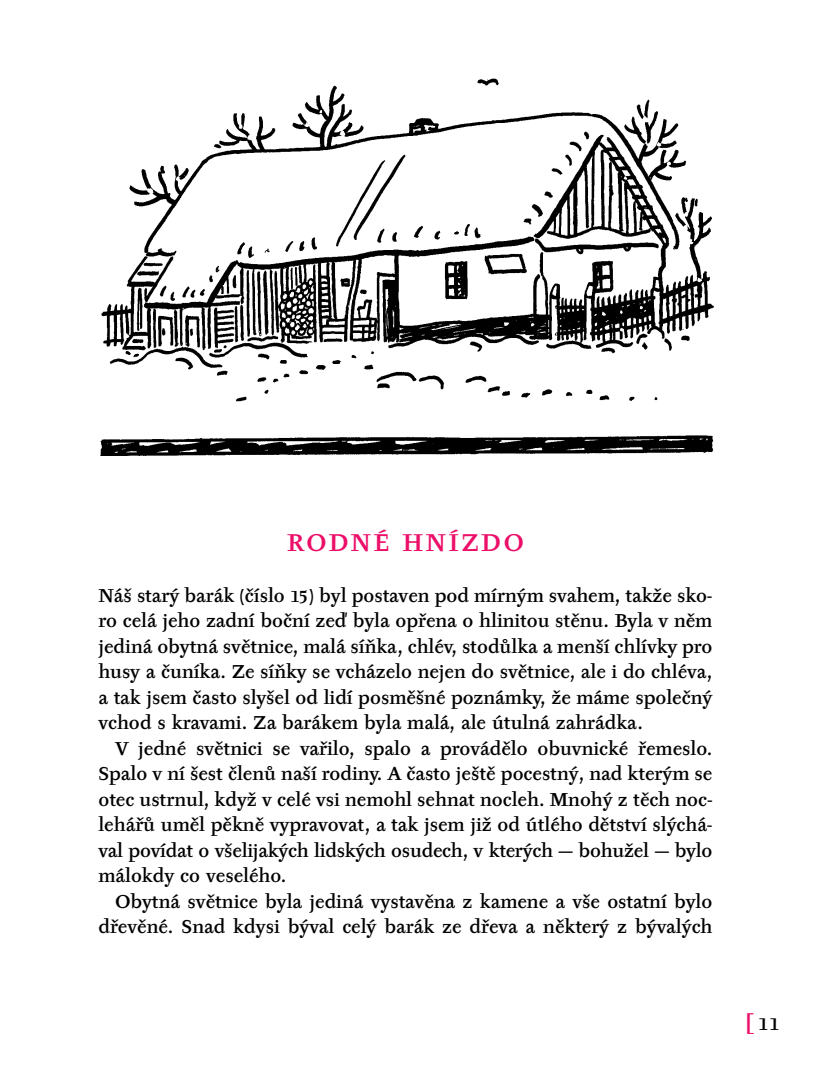
<style>
.page{position:relative;width:829px;height:1085px;background:#fff}
.page>*{position:absolute;margin:0;border:0;box-sizing:border-box;transform-origin:0 0}
.t1{font:24px "Tyfa Text Medium Cs Antikva";letter-spacing:.11em;color:#ec0e68}
.t2{font:19.5px "Tyfa Text Medium Cs Antikva";color:#000}
.t3{font:18.45px/25.5px "Tyfa Text Medium Cs Antikva";color:#000;text-align:justify}
.s1{font-size:24px;color:#ec0e68}
</style>
<div class="page">
<img style="left:100px;top:78px;width:614px;height:378px">
<h1 class="t1" style="left:287px;top:531px;width:238px">RODNÉ HNÍZDO</h1>
<p class="t3" style="left:98px;top:584px;width:615px">Ná‰ star˘ barák (ãíslo 15) byl postaven pod mírn˘m svahem, takÏe sko&shy;ro celá jeho zadní boãní zeì byla opfiena o hlinitou stûnu. Byla v nûm jediná obytná svûtnice, malá síÀka, chlév, stodÛlka a men‰í chlívky pro husy a ãuníka. Ze síÀky se vcházelo nejen do svûtnice, ale i do chléva, a tak jsem ãasto sly‰el od lidí posmû‰né poznámky, Ïe máme spoleãn˘ vchod s kravami. Za barákem byla malá, ale útulná zahrádka.</p>
<p class="t3" style="left:98px;top:737px;width:615px;text-indent:17px">V jedné svûtnici se vafiilo, spalo a provádûlo obuvnické fiemeslo.<br>Spalo v ní ‰est ãlenÛ na‰í rodiny. A ãasto je‰tû pocestn˘, nad kter˘m se otec ustrnul, kdyÏ v celé vsi nemohl sehnat nocleh. Mnoh˘ z tûch noc&shy;leháfiÛ umûl pûknû vypravovat, a tak jsem jiÏ od útlého dûtství sl˘chá&shy;val povídat o v‰elijak˘ch lidsk˘ch osudech, v kter˘ch — bohuÏel — bylo málokdy co veselého.</p>
<p class="t3" style="left:98px;top:890px;width:615px;text-align:right">Obytná svûtnice byla jediná vystavûna z kamene a v‰e ostatní bylo dfievûné. Snad kdysi b˘val cel˘ barák ze dfieva a nûkter˘ z b˘val˘ch</p>
<p class="t2" style="left:745px;top:1014px;width:36px"><span class="s1">[</span>11</p>
</div>
